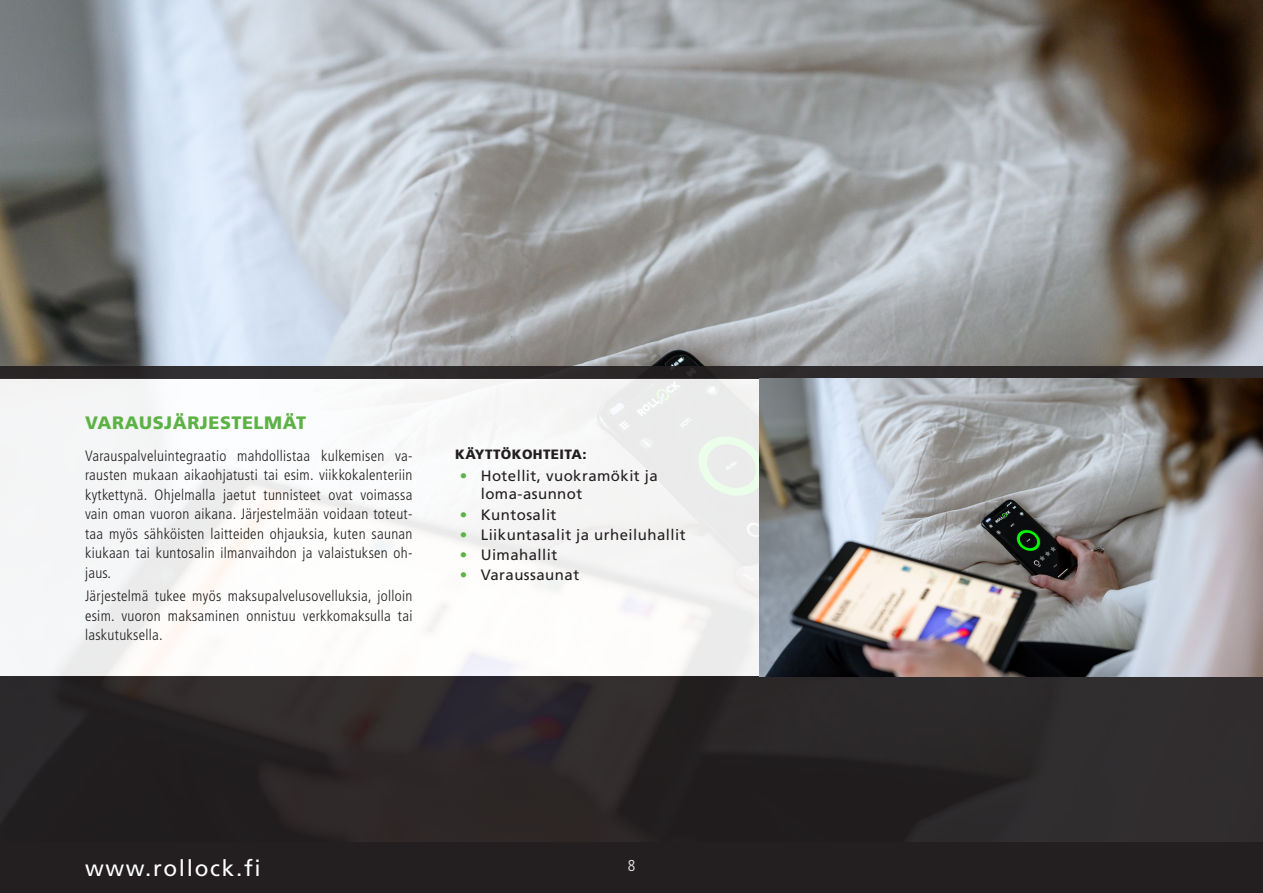
<style>
.page{position:relative;width:1263px;height:893px;background:#fff}
.page>*{position:absolute;margin:0;border:0;box-sizing:border-box;transform-origin:0 0}
.t1{font:22.5px "Frutiger LT Std";letter-spacing:.075em;color:#fff}
.luetteloOTS{font:900 18px "Frutiger LT Std";letter-spacing:.03em;color:#5db246}
.t2{font:300 condensed 15.75px "Frutiger LT Std";color:#eeeeef}
.Leipis{font:300 condensed 15px/19.5px "Frutiger LT Std";letter-spacing:.02em;color:#231f20;text-align:justify}
.pienet_pallerot{font:15px/18px "Frutiger LT Std";letter-spacing:.03em;color:#231f20}
.käyttökohde{font:900 13.5px "Frutiger LT Std";letter-spacing:.03em;color:#231f20}
.s1{color:#5db246}
</style>
<div class="page">
<img style="left:0;top:0;width:1263px;height:366px">
<div style="left:0;top:378px;width:1263px;height:298px;background:linear-gradient(to bottom,#f4f5f5,#faf9f8)"></div>
<div style="left:0;top:676px;width:1263px;height:183px;background:#2c2729"></div>
<div style="left:0;top:366px;width:1263px;height:12px;background:#2c292a"></div>
<img style="left:759px;top:378px;width:504px;height:298px">
<div style="left:0;top:842px;width:1263px;height:51px;background:#231f20"></div>
<p class="luetteloOTS" style="left:85px;top:412px;width:222px">VARAUSJÄRJESTELMÄT</p>
<p class="Leipis" style="left:85px;top:446px;width:329px">Varauspalveluintegraatio mahdollistaa kulkemisen va&shy;rausten mukaan aikaohjatusti tai esim. viikkokalenteriin kytkettynä. Ohjelmalla jaetut tunnisteet ovat voimassa vain oman vuoron aikana. Järjestelmään voidaan toteut&shy;taa myös sähköisten laitteiden ohjauksia, kuten saunan kiukaan tai kuntosalin ilmanvaihdon ja valaistuksen oh&shy;jaus.</p>
<p class="Leipis" style="left:85px;top:587px;width:329px">Järjestelmä tukee myös maksupalvelusovelluksia, jolloin esim. vuoron maksaminen onnistuu verkkomaksulla tai laskutuksella.</p>
<p class="käyttökohde" style="left:455px;top:446px;width:133px">KÄYTTÖKOHTEITA:</p>
<p class="pienet_pallerot" style="left:481px;top:467px;width:179px;text-indent:-21px"><span class="s1">•</span> Hotellit, vuokramökit ja loma-asunnot</p>
<p class="pienet_pallerot" style="left:460px;top:505px;width:98px"><span class="s1">•</span> Kuntosalit</p>
<p class="pienet_pallerot" style="left:460px;top:525px;width:227px"><span class="s1">•</span> Liikuntasalit ja urheiluhallit</p>
<p class="pienet_pallerot" style="left:460px;top:546px;width:99px"><span class="s1">•</span> Uimahallit</p>
<p class="pienet_pallerot" style="left:460px;top:566px;width:121px"><span class="s1">•</span> Varaussaunat</p>
<h1 class="t1" style="left:85px;top:855px;width:177px">www.rollock.fi</h1>
<p class="t2" style="left:628px;top:856px;width:9px">8</p>
</div>
